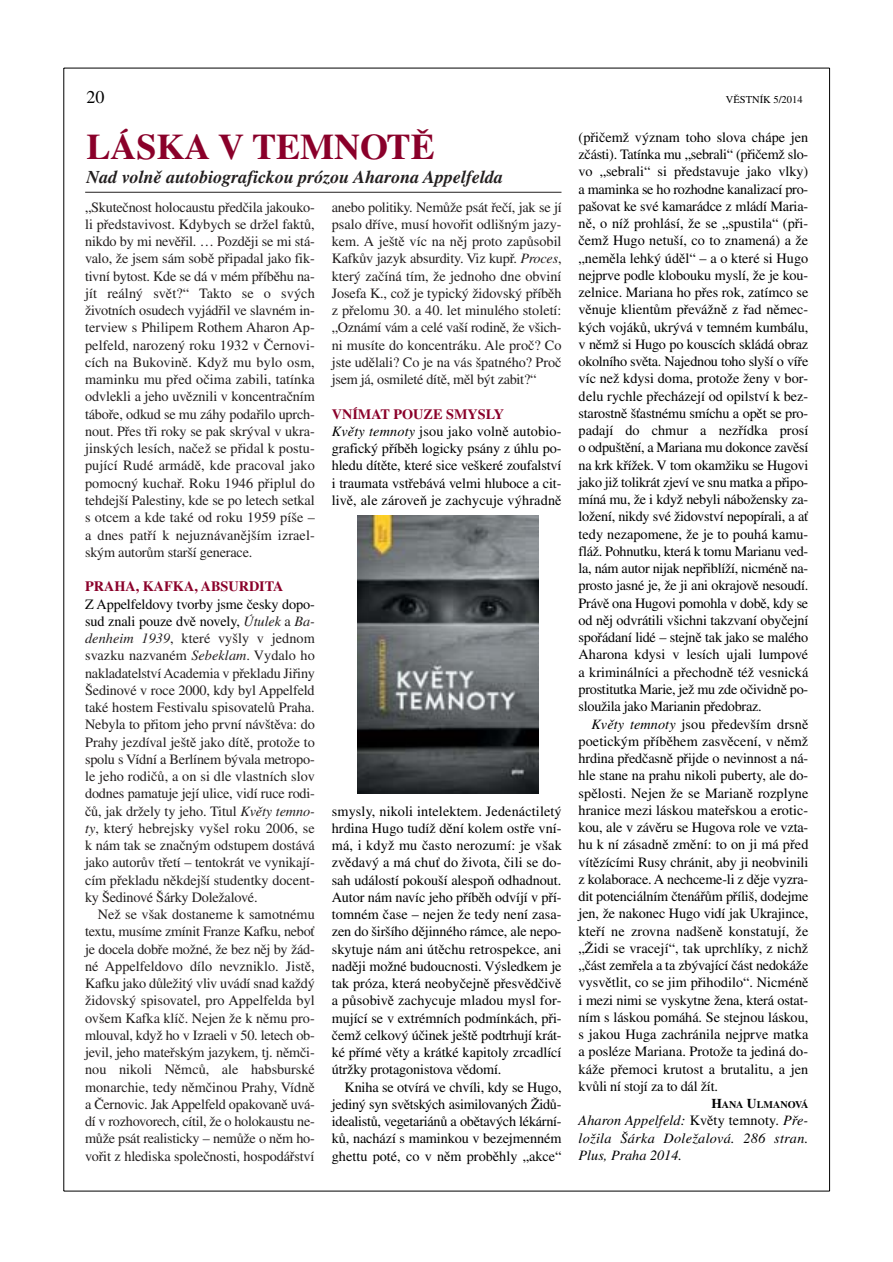
<style>
.page{position:relative;width:893px;height:1262px;background:#fff}
.page>*{position:absolute;margin:0;border:0;box-sizing:border-box;transform-origin:0 0}
.t1{font:700 36px "Times CE";color:#8a002a}
.t2{font:italic 700 18px "Times CE";color:#231f1f}
.t3{font:18px "Times CE";color:#000}
.t4{font:14.25px/17.2px "Times CE";letter-spacing:-.005em;color:#000;text-align:justify}
.t5{font:14.25px/17.2px "Times CE";letter-spacing:-.01em;color:#231f1f;text-align:justify}
.t6{font:italic 14.25px/17.2px "Times CE";letter-spacing:.02em;color:#000;text-align:justify}
.t7{font:700 14.25px "Times CE";color:#8a002a}
.t8{font:10.5px "Times CE";color:#000}
.t9{font:700 10.2px "Times CE";color:#000}
.s1{color:#000}
.s2{font-style:italic}
.s3{font-weight:700;color:#8a002a}
.s4{font-size:13.5px}
.s5{font-style:normal}
</style>
<div class="page">
<hr style="left:63px;top:68px;width:1px;height:1123px;background:#000">
<hr style="left:64px;top:1190px;width:765px;height:1px;background:#000">
<hr style="left:829px;top:68px;width:1px;height:1123px;background:#000">
<hr style="left:64px;top:68px;width:765px;height:1px;background:#000">
<hr style="left:85px;top:192px;width:476px;height:1px;background:#231f1f">
<img style="left:357px;top:515px;width:182px;height:278px">
<p class="t3" style="left:87px;top:91px;width:20px">20</p>
<p class="t8" style="left:726px;top:96px;width:78px">VĚSTNÍK 5/2014</p>
<h1 class="t1" style="left:87px;top:133px;width:349px">LÁSKA V TEMNOTĚ</h1>
<p class="t2" style="left:87px;top:169px;width:418px">Nad volně autobiografickou prózou Aharona Appelfelda</p>
<p class="t5" style="left:85px;top:200px;width:231px">„Skutečnost holocaustu předčila jakouko&shy;li představivost. Kdybych se držel faktů, nikdo by mi nevěřil. … Později se mi stá&shy;valo, že jsem sám sobě připadal jako fik&shy;tivní bytost. Kde se dá v mém příběhu na&shy;jít reálný svět?“ Takto se o svých životních osudech vyjádřil ve slavném in&shy;terview s Philipem Rothem Aharon Ap&shy;pelfeld, narozený roku 1932 v Černovi&shy;cích na Bukovině. Když mu bylo osm, maminku mu před očima zabili, tatínka odvlekli a jeho uvěznili v koncentračním táboře, odkud se mu záhy podařilo uprch&shy;nout. Přes tři roky se pak skrýval v ukra&shy;jinských lesích, načež se přidal k postu&shy;pující Rudé armádě, kde pracoval jako pomocný kuchař. Roku 1946 připlul do tehdejší Palestiny, kde se po letech setkal s otcem a kde také od roku 1959 píše – a dnes patří k nejuznávanějším izrael&shy;ským autorům starší generace.</p>
<p class="t7" style="left:85px;top:581px;width:200px">PRAHA, KAFKA, ABSURDITA</p>
<p class="t5" style="left:85px;top:596px;width:231px"><span class="s1">Z Appelfeldovy tvorby jsme česky dopo&shy;sud znali pouze dvě novely,</span> <span class="s2">Útulek</span> a <span class="s2">Ba&shy;denheim 1939</span>, které vyšly v jednom svazku nazvaném <span class="s2">Sebeklam</span>. Vydalo ho nakladatelství Academia v překladu Jiřiny Šedinové v roce 2000, kdy byl Appelfeld také hostem Festivalu spisovatelů Praha.<br>Nebyla to přitom jeho první návštěva: do Prahy jezdíval ještě jako dítě, protože to spolu s Vídní a Berlínem bývala metropo&shy;le jeho rodičů, a on si dle vlastních slov dodnes pamatuje její ulice, vidí ruce rodi&shy;čů, jak držely ty jeho. Titul <span class="s2">Květy temno&shy;ty</span>, který hebrejsky vyšel roku 2006, se k nám tak se značným odstupem dostává jako autorův třetí – tentokrát ve vynikají&shy;cím překladu někdejší studentky docent&shy;ky Šedinové Šárky Doležalové.</p>
<p class="t5" style="left:85px;top:907px;width:231px;text-indent:13px">Než se však dostaneme k samotnému textu, musíme zmínit Franze Kafku, neboť je docela dobře možné, že bez něj by žád&shy;né Appelfeldovo dílo nevzniklo. Jistě, Kafku jako důležitý vliv uvádí snad každý židovský spisovatel, pro Appelfelda byl ovšem Kafka klíč. Nejen že k němu pro&shy;mlouval, když ho v Izraeli v 50. letech ob&shy;jevil, jeho mateřským jazykem, tj. němči&shy;nou nikoli Němců, ale habsburské monarchie, tedy němčinou Prahy, Vídně a Černovic. Jak Appelfeld opakovaně uvá&shy;dí v rozhovorech, cítil, že o holokaustu ne&shy;může psát realisticky – nemůže o něm ho&shy;vořit z hlediska společnosti, hospodářství</p>
<p class="t5" style="left:332px;top:199px;width:231px">anebo politiky. Nemůže psát řečí, jak se jí psalo dříve, musí hovořit odlišným jazy&shy;kem. A ještě víc na něj proto zapůsobil Kafkův jazyk absurdity. Viz kupř. <span class="s2">Proces</span>, který začíná tím, že jednoho dne obviní Josefa K., což je typický židovský příběh z přelomu 30. a 40. let minulého století: „Oznámí vám a celé vaší rodině, že všich&shy;ni musíte do koncentráku. Ale proč? Co jste udělali? Co je na vás špatného? Proč jsem já, osmileté dítě, měl být zabit?“</p>
<p class="t4" style="left:332px;top:406px;width:231px;text-align:left"><span class="s3">VNÍMAT POUZE SMYSLY<br></span><span class="s2">Květy temnoty</span> jsou jako volně autobio&shy;grafický příběh logicky psány z úhlu po&shy;hledu dítěte, které sice veškeré zoufalství i traumata vstřebává velmi hluboce a cit&shy;livě, ale zároveň je zachycuje výhradně</p>
<p class="t4" style="left:332px;top:803px;width:231px">smysly, nikoli intelektem. Jedenáctiletý hrdina Hugo tudíž dění kolem ostře vní&shy;má, i když mu často nerozumí: je však zvědavý a má chuť do života, čili se do&shy;sah událostí pokouší alespoň odhadnout.<br>Autor nám navíc jeho příběh odvíjí v pří&shy;tomném čase – nejen že tedy není zasa&shy;zen do širšího dějinného rámce, ale nepo&shy;skytuje nám ani útěchu retrospekce, ani naději možné budoucnosti. Výsledkem je tak próza, která neobyčejně přesvědčivě a působivě zachycuje mladou mysl for&shy;mující se v extrémních podmínkách, při&shy;čemž celkový účinek ještě podtrhují krát&shy;ké přímé věty a krátké kapitoly zrcadlící útržky protagonistova vědomí.</p>
<p class="t4" style="left:332px;top:1079px;width:231px;text-indent:13px">Kniha se otvírá ve chvíli, kdy se Hugo, jediný syn světských asimilovaných Židů&shy;idealistů, vegetariánů a obětavých lékární&shy;ků, nachází s maminkou v bezejmenném ghettu poté, co v něm proběhly „akce“</p>
<p class="t4" style="left:578px;top:130px;width:231px">(přičemž význam toho slova chápe jen zčásti). Tatínka mu „sebrali“ (přičemž slo&shy;vo „sebrali“ si představuje jako vlky) a maminka se ho rozhodne kanalizací pro&shy;pašovat ke své kamarádce z mládí Maria&shy;ně, o níž prohlásí, že se „spustila“ (při&shy;čemž Hugo netuší, co to znamená) a že „neměla lehký úděl“ – a o které si Hugo nejprve podle klobouku myslí, že je kou&shy;zelnice. Mariana ho přes rok, zatímco se věnuje klientům převážně z řad němec&shy;kých vojáků, ukrývá v temném kumbálu, v němž si Hugo po kouscích skládá obraz okolního světa. Najednou toho slyší o víře víc než kdysi doma, protože ženy v bor&shy;delu rychle přecházejí od opilství k bez&shy;starostně šťastnému smíchu a opět se pro&shy;padají do chmur a nezřídka prosí o odpuštění, a Mariana mu dokonce zavěsí na krk křížek. V tom okamžiku se Hugovi jako již tolikrát zjeví ve snu matka a připo&shy;míná mu, že i když nebyli nábožensky za&shy;ložení, nikdy své židovství nepopírali, a ať tedy nezapomene, že je to pouhá kamu&shy;fláž. Pohnutku, která k tomu Marianu ved&shy;la, nám autor nijak nepřiblíží, nicméně na&shy;prosto jasné je, že ji ani okrajově nesoudí.<br>Právě ona Hugovi pomohla v době, kdy se od něj odvrátili všichni takzvaní obyčejní spořádaní lidé – stejně tak jako se malého Aharona kdysi v lesích ujali lumpové a kriminálníci a přechodně též vesnická prostitutka Marie, jež mu zde očividně po&shy;sloužila jako Marianin předobraz.</p>
<p class="t4" style="left:578px;top:716px;width:231px;text-indent:13px"><span class="s2">Květy temnoty</span> jsou především drsně poetickým příběhem zasvěcení, v němž hrdina předčasně přijde o nevinnost a ná&shy;hle stane na prahu nikoli puberty, ale do&shy;spělosti. Nejen že se Marianě rozplyne hranice mezi láskou mateřskou a erotic&shy;kou, ale v závěru se Hugova role ve vzta&shy;hu k ní zásadně změní: to on ji má před vítězícími Rusy chránit, aby ji neobvinili z kolaborace. A nechceme-li z děje vyzra&shy;dit potenciálním čtenářům příliš, dodejme jen, že nakonec Hugo vidí jak Ukrajince, kteří ne zrovna nadšeně konstatují, že „Židi se vracejí“, tak uprchlíky, z nichž „část zemřela a ta zbývající část nedokáže vysvětlit, co se jim přihodilo“. Nicméně i mezi nimi se vyskytne žena, která ostat&shy;ním s láskou pomáhá. Se stejnou láskou, s jakou Huga zachránila nejprve matka a posléze Mariana. Protože ta jediná do&shy;káže přemoci krutost a brutalitu, a jen kvůli ní stojí za to dál žít.</p>
<p class="t9" style="left:711px;top:1101px;width:98px"><span class="s4">H</span>ANA <span class="s4">U</span>LMANOVÁ</p>
<p class="t6" style="left:578px;top:1113px;width:231px">Aharon Appelfeld: <span class="s5">Květy temnoty.</span> Pře&shy;ložila Šárka Doležalová. 286 stran.<br>Plus, Praha 2014.</p>
</div>
